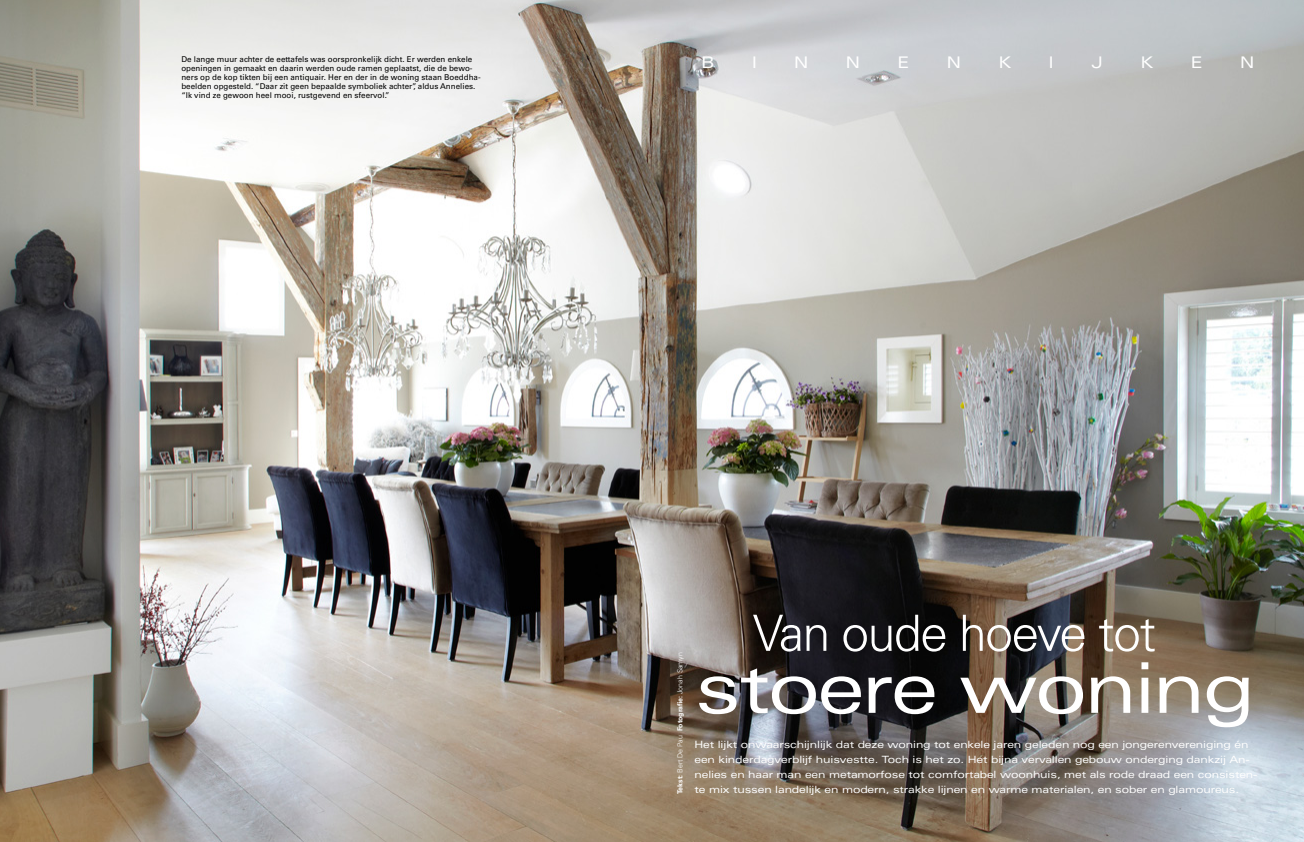
<style>
.page{position:relative;width:1304px;height:842px;background:#fff}
.page>*{position:absolute;margin:0;border:0;box-sizing:border-box;transform-origin:0 0}
.t1{font:expanded 70px "Univers LT Std";letter-spacing:-.03em;color:#fff}
.t2{font:300 50px "Univers LT Std";letter-spacing:-.03em;color:#fff}
.t3{font:expanded 16px "Univers LT Std";color:#fff}
.t4{font:expanded 10px/15px "Univers LT Std";letter-spacing:-.01em;color:#fff}
.t5{font:8px/9px "Univers LT Std";color:#000}
.t6{font:300 7px "Univers LT Std";color:#fff}
.s1{font-weight:700}
</style>
<div class="page">
<img style="left:0;top:0;width:1304px;height:842px">
<p class="t5" style="left:181px;top:55px;width:301px">De lange muur achter de eettafels was oorspronkelijk dicht. Er werden enkele openingen in gemaakt en daarin werden oude ramen geplaatst, die de bewo&shy;ners op de kop tikten bij een antiquair. Her en der in de woning staan Boeddha&shy;beelden opgesteld. “Daar zit geen bepaalde symboliek achter”, aldus Annelies. “Ik vind ze gewoon heel mooi, rustgevend en sfeervol.”</p>
<h3 class="t3" style="left:702px;top:53px;width:15px">B</h3>
<h3 class="t3" style="left:752px;top:53px;width:6px">i</h3>
<h3 class="t3" style="left:794px;top:53px;width:16px">n</h3>
<h3 class="t3" style="left:846px;top:53px;width:16px">n</h3>
<h3 class="t3" style="left:898px;top:53px;width:13px">e</h3>
<h3 class="t3" style="left:947px;top:53px;width:16px">n</h3>
<h3 class="t3" style="left:998px;top:53px;width:15px">k</h3>
<h3 class="t3" style="left:1049px;top:53px;width:6px">i</h3>
<h3 class="t3" style="left:1091px;top:53px;width:13px">j</h3>
<h3 class="t3" style="left:1140px;top:53px;width:15px">k</h3>
<h3 class="t3" style="left:1191px;top:53px;width:13px">e</h3>
<h3 class="t3" style="left:1240px;top:53px;width:16px">n</h3>
<p class="t6" style="left:676px;top:794px;width:143px;rotate:-90deg"><span class="s1">Tekst:</span> Bert De Pau <span class="s1">Fotografie:</span> Jonah Samyn</p>
<h2 class="t2" style="left:753px;top:603px;width:405px">Van oude hoeve tot</h2>
<h1 class="t1" style="left:694px;top:647px;width:562px">stoere woning</h1>
<p class="t4" style="left:694px;top:737px;width:565px">Het lijkt onwaarschijnlijk dat deze woning tot enkele jaren geleden nog een jongerenvereniging én een kinderdagverblijf huisvestte. Toch is het zo. Het bijna vervallen gebouw onderging dankzij An&shy;nelies en haar man een metamorfose tot comfortabel woonhuis, met als rode draad een consisten-</p>
<p class="t4" style="left:694px;top:782px;width:546px">te mix tussen landelijk en modern, strakke lijnen en warme materialen, en sober en glamoureus.</p>
</div>
